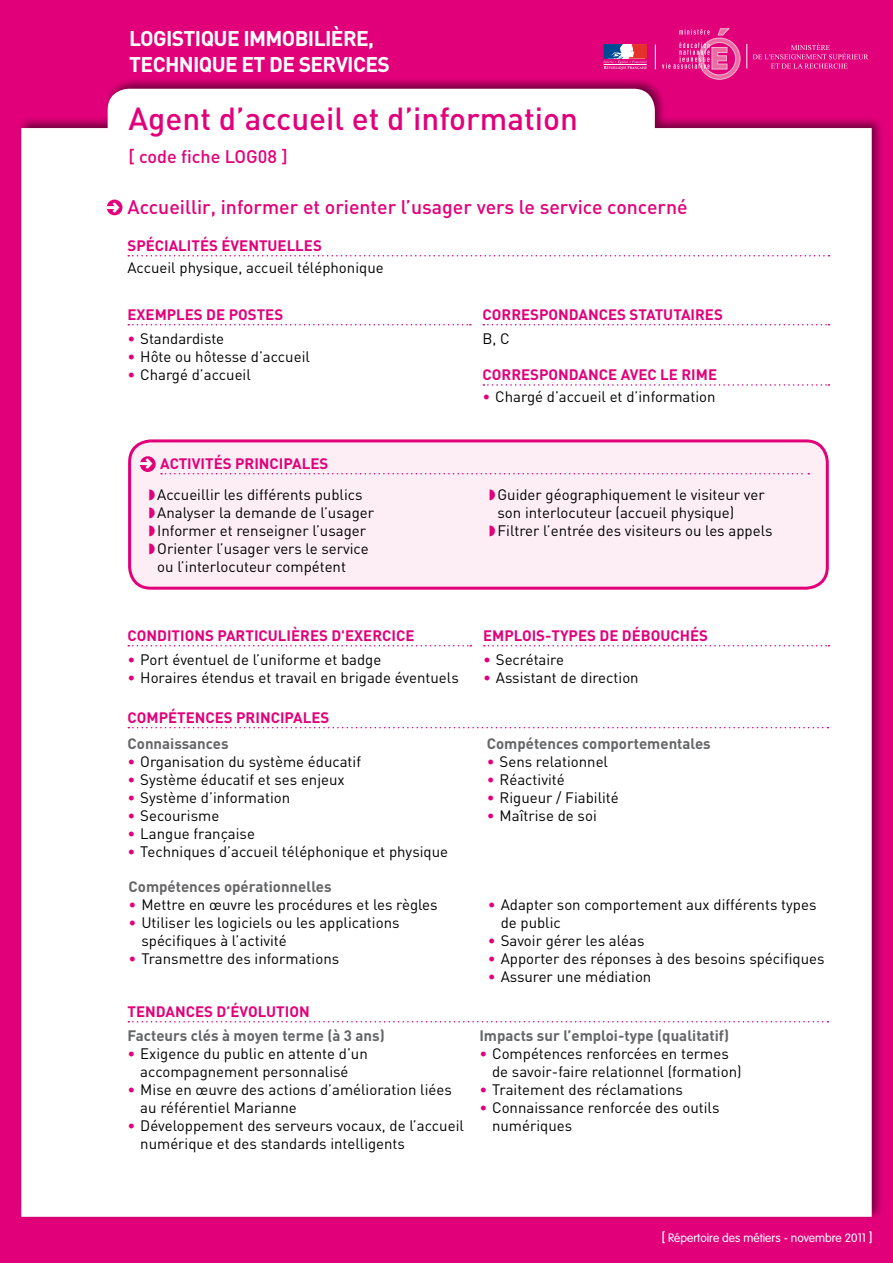
<style>
.page{position:relative;width:893px;height:1263px;background:#e2007a}
.page>*{position:absolute;margin:0;border:0;box-sizing:border-box;transform-origin:0 0}
.t1{font:500 31.5px "DIN";color:#e2007a}
.t2{font:700 21px/25.2px "DIN";letter-spacing:-.03em;color:#fff}
.t3{font:500 19.5px "DIN";color:#e2007a}
.t4{font:500 18px "DIN";color:#e2007a}
.t5{font:15px/18px "DIN";color:#000}
.t6{font:700 15px "DIN";color:#e2007a}
.t7{font:700 15px "DIN";color:#646567}
.t8{font:300 12px "VAG Rounded";color:#fff}
.s1{color:#e2007a}
.s2{color:#fff}
.s3{font-size:15px}
</style>
<div class="page">
<div style="left:17px;top:76px;width:867px;height:1145px;background:#000;opacity:.5"></div>
<div style="left:21px;top:89px;width:851px;height:1128px;background:#fff"></div>
<svg style="left:128px;top:255px;width:701px;height:1px"></svg>
<svg style="left:128px;top:324px;width:343px;height:1px"></svg>
<svg style="left:483px;top:324px;width:346px;height:1px"></svg>
<svg style="left:483px;top:384px;width:346px;height:2px"></svg>
<svg style="left:128px;top:645px;width:343px;height:1px"></svg>
<svg style="left:484px;top:645px;width:345px;height:1px"></svg>
<div style="left:107px;top:200px;width:15px;height:15px;background:#e2007a;border-radius:50%"></div>
<div style="left:130px;top:441px;width:697px;height:147px;background:#fceef4;border-radius:21px"></div>
<div style="left:128px;top:439px;width:701px;height:151px;border:3px solid #e2007a;border-radius:21px"></div>
<div style="left:140px;top:456px;width:16px;height:16px;background:#e2007a;border-radius:50%"></div>
<svg style="left:161px;top:473px;width:648px;height:1px"></svg>
<svg style="left:128px;top:727px;width:700px;height:1px"></svg>
<svg style="left:603px;top:44px;width:44px;height:26px"></svg>
<svg style="left:662px;top:28px;width:79px;height:52px"></svg>
<svg style="left:747px;top:44px;width:121px;height:25px"></svg>
<svg style="left:655px;top:45px;width:1px;height:24px"></svg>
<svg style="left:128px;top:1021px;width:700px;height:1px"></svg>
<svg style="left:106px;top:202px;width:3px;height:10px"></svg>
<h2 class="t2" style="left:129px;top:25px;width:262px">LOGISTIQUE IMMOBILIÈRE,<br>TECHNIQUE ET DE SERVICES</h2>
<h1 class="t1" style="left:129px;top:99px;width:451px">Agent d’accueil et d’information</h1>
<p class="t4" style="left:129px;top:145px;width:161px">[ code fiche LOG08 ]</p>
<h3 class="t3" style="left:127px;top:194px;width:562px">Accueillir, informer et orienter l’usager vers le service concerné</h3>
<p class="t6" style="left:127px;top:235px;width:113px">SPÉCIALITÉS ÉVENTUELLES</p>
<p class="t5" style="left:127px;top:258px;width:258px">Accueil physique, accueil téléphonique</p>
<p class="t6" style="left:127px;top:304px;width:58px">EXEM PLES</p>
<p class="t6" style="left:206px;top:304px;width:42px">DE POSTES</p>
<p class="t6" style="left:483px;top:304px;width:20px">CORRES</p>
<p class="t6" style="left:539px;top:304px;width:20px">POND</p>
<p class="t6" style="left:579px;top:304px;width:20px">ANCES</p>
<p class="t6" style="left:629px;top:304px;width:70px">STATUTAIRES</p>
<p class="t5" style="left:127px;top:329px;width:98px"><span class="s1">•</span> Standardiste</p>
<p class="t5" style="left:127px;top:347px;width:184px"><span class="s1">•</span> Hôte ou hôtesse d’accueil</p>
<p class="t5" style="left:127px;top:365px;width:125px"><span class="s1">•</span> Chargé d’accueil</p>
<p class="t5" style="left:483px;top:329px;width:29px">B, C</p>
<p class="t6" style="left:483px;top:365px;width:20px">CORRES</p>
<p class="t6" style="left:539px;top:365px;width:20px">POND</p>
<p class="t6" style="left:579px;top:365px;width:20px">ANCE</p>
<p class="t6" style="left:621px;top:365px;width:19px">AVEC</p>
<p class="t6" style="left:660px;top:365px;width:58px">LE RIME</p>
<p class="t5" style="left:483px;top:387px;width:235px"><span class="s1">•</span> Chargé d’accueil et d’information</p>
<p class="t6" style="left:139px;top:453px;width:31px"><span class="s2">➜</span> ACTIVIT</p>
<p class="t6" style="left:214px;top:453px;width:40px">ÉS PRINCI</p>
<p class="t6" style="left:283px;top:453px;width:28px">PALES</p>
<p class="t5" style="left:149px;top:486px;width:215px"><span class="s1">◗</span>Accueillir les différents publics</p>
<p class="t5" style="left:149px;top:504px;width:227px"><span class="s1">◗</span>Analyser la demande de l’usager</p>
<p class="t5" style="left:149px;top:522px;width:219px"><span class="s1">◗</span> Informer et renseigner l’usager</p>
<p class="t5" style="left:149px;top:540px;width:221px"><span class="s1">◗</span>Orienter l’usager vers le service</p>
<p class="t5" style="left:157px;top:558px;width:190px">ou l’interlocuteur compétent</p>
<p class="t5" style="left:489px;top:486px;width:277px"><span class="s1">◗</span>Guider géographiquement le visiteur ver</p>
<p class="t5" style="left:497px;top:504px;width:238px">son interlocuteur (accueil physique)</p>
<p class="t5" style="left:489px;top:522px;width:285px"><span class="s1">◗</span>Filtrer l’entrée des visiteurs ou les appels</p>
<p class="t6" style="left:127px;top:625px;width:288px">CONDITIONS PARTICULIÈRES D'EXERCICE</p>
<p class="t6" style="left:483px;top:625px;width:226px">EMPLOIS-TYPES DE DÉBOUCHÉS</p>
<p class="t5" style="left:127px;top:650px;width:255px"><span class="s1">•</span> Port éventuel de l’uniforme et badge</p>
<p class="t5" style="left:127px;top:668px;width:333px"><span class="s1">•</span> Horaires étendus et travail en brigade éventuels</p>
<p class="t5" style="left:483px;top:650px;width:82px"><span class="s1">•</span> Secrétaire</p>
<p class="t5" style="left:483px;top:668px;width:157px"><span class="s1">•</span> Assistant de direction</p>
<p class="t6" style="left:128px;top:707px;width:60px">COM PÉTENCES</p>
<p class="t6" style="left:236px;top:707px;width:18px">PRINCI</p>
<p class="t6" style="left:285px;top:707px;width:28px">PALES</p>
<p class="t7" style="left:128px;top:734px;width:102px">CONNAISSANCES</p>
<p class="t5" style="left:128px;top:752px;width:235px"><span class="s1">•</span> Organisation du système éducatif</p>
<p class="t5" style="left:128px;top:770px;width:219px"><span class="s1">•</span> Système éducatif et ses enjeux</p>
<p class="t5" style="left:128px;top:788px;width:164px"><span class="s1">•</span> Système d’information</p>
<p class="t5" style="left:128px;top:806px;width:93px"><span class="s1">•</span> Secourisme</p>
<p class="t5" style="left:128px;top:824px;width:129px"><span class="s1">•</span> Langue française</p>
<p class="t5" style="left:128px;top:842px;width:322px"><span class="s1">•</span> Techniques d’accueil téléphonique et physique</p>
<p class="t7" style="left:129px;top:877px;width:204px">COMPÉTENCES OPÉRATIONNELLES</p>
<p class="t5" style="left:129px;top:895px;width:311px"><span class="s1">•</span> Mettre en œuvre les procédures et les règles</p>
<p class="t5" style="left:141px;top:913px;width:260px;text-indent:-13px"><span class="s1">•</span> Utiliser les logiciels ou les applications spécifiques à l’activité</p>
<p class="t5" style="left:129px;top:949px;width:212px"><span class="s1">•</span> Transmettre des informations</p>
<p class="t6" style="left:128px;top:1001px;width:19px">TEND</p>
<p class="t6" style="left:166px;top:1001px;width:20px">ANCES</p>
<p class="t6" style="left:217px;top:1001px;width:33px">D’ÉVOLUTION</p>
<p class="t7" style="left:128px;top:1026px;width:259px">FACTEURS CLÉS À MOYEN TERME (À 3 ANS)</p>
<p class="t5" style="left:128px;top:1044px;width:242px;text-align:center"><span class="s1">•</span> Exigence du public en attente d’un accompagnement personnalisé</p>
<p class="t5" style="left:140px;top:1080px;width:313px;text-indent:-13px"><span class="s1">•</span> Mise en œuvre des actions d’amélioration liées au référentiel Marianne</p>
<p class="t5" style="left:140px;top:1116px;width:325px;text-indent:-13px"><span class="s1">•</span> Développement des serveurs vocaux, de l’accueil numérique et des standards intelligents</p>
<p class="t7" style="left:487px;top:734px;width:225px">COMPÉTENCES COMPORTEMENTALES</p>
<p class="t5" style="left:487px;top:752px;width:123px"><span class="s1">•</span> Sens relationnel</p>
<p class="t5" style="left:487px;top:770px;width:79px"><span class="s1">•</span> Réactivité</p>
<p class="t5" style="left:487px;top:788px;width:133px"><span class="s1">•</span> Rigueur / Fiabilité</p>
<p class="t5" style="left:487px;top:806px;width:111px"><span class="s1">•</span> Maîtrise de soi</p>
<p class="t5" style="left:501px;top:895px;width:317px;text-indent:-13px"><span class="s1">•</span> Adapter son comportement aux différents types de public</p>
<p class="t5" style="left:488px;top:931px;width:158px"><span class="s1">•</span> Savoir gérer les aléas</p>
<p class="t5" style="left:488px;top:949px;width:338px"><span class="s1">•</span> Apporter des réponses à des besoins spécifiques</p>
<p class="t5" style="left:488px;top:967px;width:165px"><span class="s1">•</span> Assurer une médiation</p>
<p class="t7" style="left:479px;top:1026px;width:251px">IMPACTS SUR L’EMPLOI-TYPE (QUALITATIF)</p>
<p class="t5" style="left:492px;top:1044px;width:251px;text-indent:-13px"><span class="s1">•</span> Compétences renforcées en termes de savoir-faire relationnel (formation)</p>
<p class="t5" style="left:479px;top:1080px;width:205px"><span class="s1">•</span> Traitement des réclamations</p>
<p class="t5" style="left:492px;top:1098px;width:229px;text-indent:-13px"><span class="s1">•</span> Connaissance renforcée des outils numériques</p>
<p class="t8" style="left:661px;top:1230px;width:213px"><span class="s3">[</span> Répertoire des métiers - novembre 2011 <span class="s3">]</span></p>
</div>
